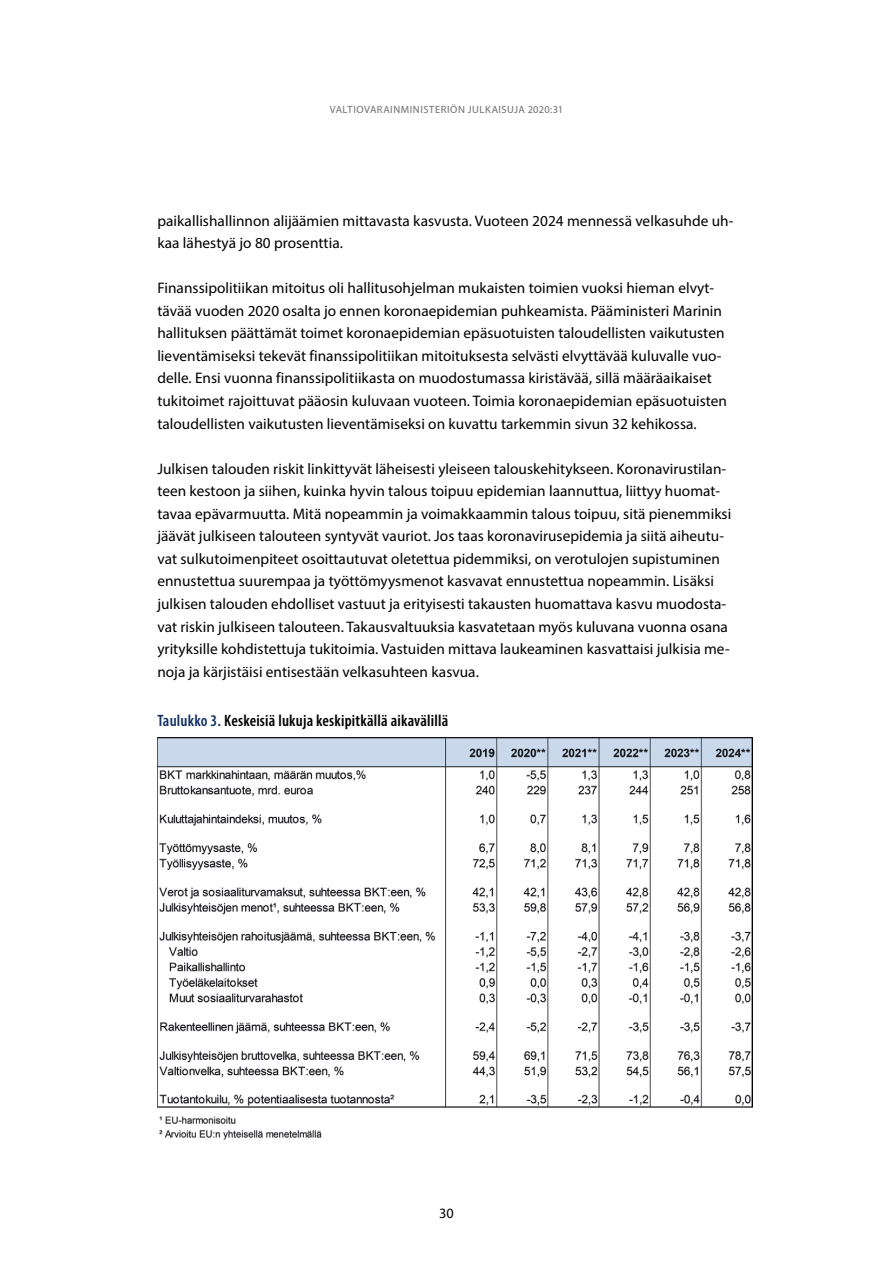
<style>
.page{position:relative;width:893px;height:1263px;background:#fff}
.page>*{position:absolute;margin:0;border:0;box-sizing:border-box;transform-origin:0 0}
._00_taulukon_ja_kuvi{font:600 condensed 16.5px "Myriad Pro";letter-spacing:.01em;color:#000}
._01_Leipä_seuraavat{font:15.3px/22.5px "Myriad Pro";letter-spacing:.005em;color:#000}
.t1{font:14.25px "Myriad Pro";color:#000}
.t2{font:10.5px "Myriad Pro";letter-spacing:.05em;color:#6e6e6d}
.s1{color:#143163}
</style>
<div class="page">
<img style="left:157px;top:737px;width:596px;height:404px">
<p class="t2" style="left:330px;top:103px;width:235px">VALTIOVARAINMINISTERIÖN JULKAISUJA 2020:31</p>
<p class="_01_Leipä_seuraavat" style="left:157px;top:209px;width:578px">paikallishallinnon alijäämien mittavasta kasvusta. Vuoteen 2024 mennessä velkasuhde uh&shy;kaa lähestyä jo 80 prosenttia.</p>
<p class="_01_Leipä_seuraavat" style="left:157px;top:277px;width:571px">Finanssipolitiikan mitoitus oli hallitusohjelman mukaisten toimien vuoksi hieman elvyt&shy;tävää vuoden 2020 osalta jo ennen koronaepidemian puhkeamista. Pääministeri Marinin hallituksen päättämät toimet koronaepidemian epäsuotuisten taloudellisten vaikutusten lieventämiseksi tekevät finanssipolitiikan mitoituksesta selvästi elvyttävää kuluvalle vuo&shy;delle. Ensi vuonna finanssipolitiikasta on muodostumassa kiristävää, sillä määräaikaiset tukitoimet rajoittuvat pääosin kuluvaan vuoteen. Toimia koronaepidemian epäsuotuisten taloudellisten vaikutusten lieventämiseksi on kuvattu tarkemmin sivun 32 kehikossa.</p>
<p class="_01_Leipä_seuraavat" style="left:157px;top:457px;width:575px">Julkisen talouden riskit linkittyvät läheisesti yleiseen talouskehitykseen. Koronavirustilan&shy;teen kestoon ja siihen, kuinka hyvin talous toipuu epidemian laannuttua, liittyy huomat&shy;tavaa epävarmuutta. Mitä nopeammin ja voimakkaammin talous toipuu, sitä pienemmiksi jäävät julkiseen talouteen syntyvät vauriot. Jos taas koronavirusepidemia ja siitä aiheutu&shy;vat sulkutoimenpiteet osoittautuvat oletettua pidemmiksi, on verotulojen supistuminen ennustettua suurempaa ja työttömyysmenot kasvavat ennustettua nopeammin. Lisäksi julkisen talouden ehdolliset vastuut ja erityisesti takausten huomattava kasvu muodosta&shy;vat riskin julkiseen talouteen. Takausvaltuuksia kasvatetaan myös kuluvana vuonna osana yrityksille kohdistettuja tukitoimia. Vastuiden mittava laukeaminen kasvattaisi julkisia me&shy;noja ja kärjistäisi entisestään velkasuhteen kasvua.</p>
<p class="_00_taulukon_ja_kuvi" style="left:157px;top:710px;width:292px"><span class="s1">Taulukko 3.</span> Keskeisiä lukuja keskipitkällä aikavälillä</p>
<p class="t1" style="left:439px;top:1204px;width:16px">30</p>
</div>
